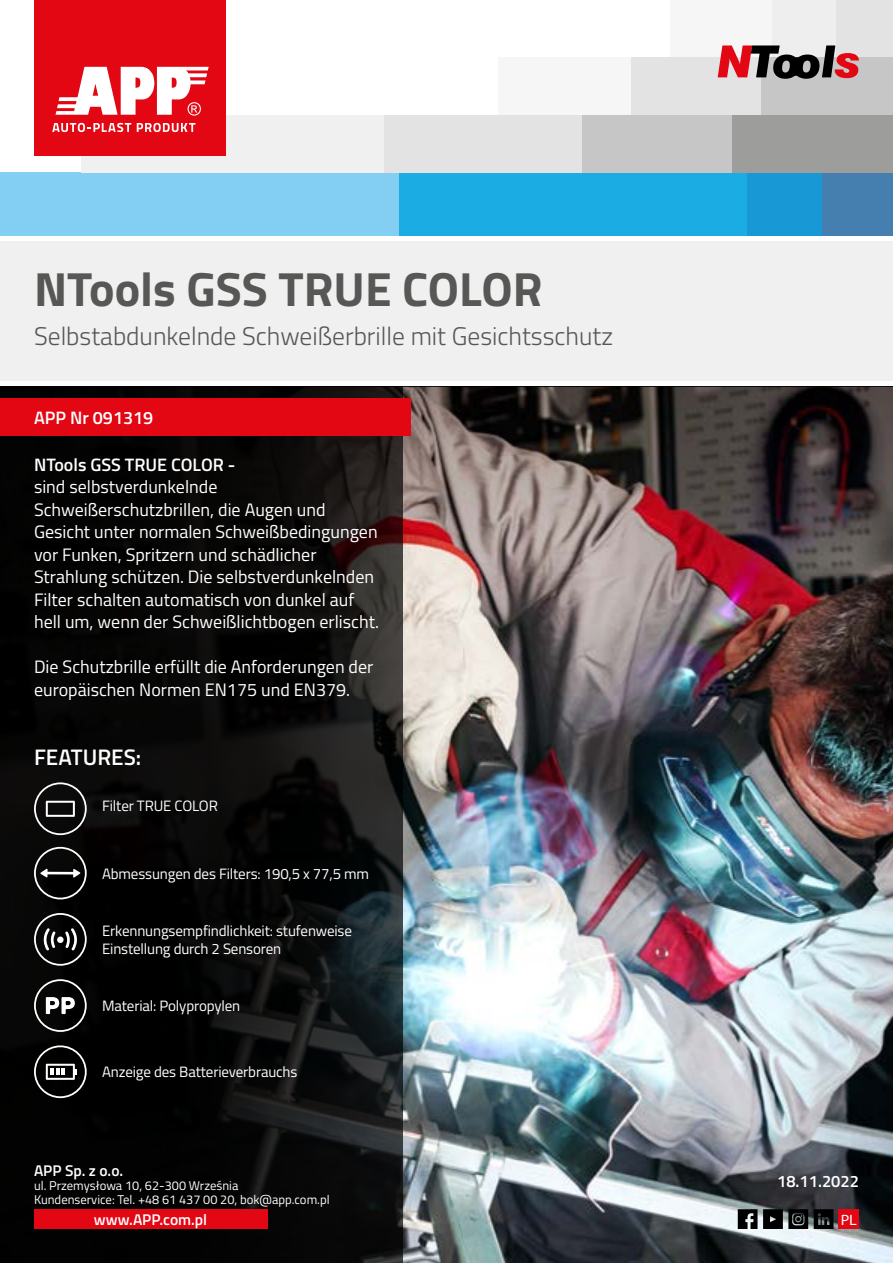
<style>
.page{position:relative;width:893px;height:1263px;background:#fff}
.page>*{position:absolute;margin:0;border:0;box-sizing:border-box;transform-origin:0 0}
.t1{font:700 48px "Titillium";color:#575756}
.t2{font:300 25.5px "Titillium";color:#575756}
.t3{font:600 22.5px "Titillium";color:#fff}
.t4{font:18px/22.5px "Titillium";color:#fff}
.t5{font:600 18px "Titillium";color:#fff}
.t6{font:600 16.5px "Titillium";color:#fff}
.t7{font:600 15.45px "Titillium";color:#fff}
.t8{font:15px/18px "Titillium";letter-spacing:-.01em;color:#fff}
.t9{font:semi-expanded 15px "Myriad Pro";color:#fff}
.t10{font:12.75px/14.1px "Titillium";color:#fff}
</style>
<div class="page">
<div style="left:727px;top:172px;width:97px;height:64px;background:#1899d6"></div>
<div style="left:398px;top:172px;width:348px;height:64px;background:#1cace4"></div>
<div style="left:0;top:172px;width:399px;height:64px;background:#83cff4"></div>
<div style="left:830px;top:0;width:63px;height:57px;background:#e3e3e3"></div>
<div style="left:746px;top:0;width:90px;height:57px;background:#eee"></div>
<div style="left:670px;top:0;width:101px;height:57px;background:#f6f6f6"></div>
<div style="left:761px;top:57px;width:132px;height:58px;background:#c6c6c6"></div>
<div style="left:629px;top:57px;width:132px;height:58px;background:#e3e3e3"></div>
<div style="left:499px;top:57px;width:132px;height:58px;background:#f6f6f6"></div>
<div style="left:822px;top:172px;width:71px;height:64px;background:#447faf"></div>
<div style="left:732px;top:115px;width:161px;height:57px;background:#9d9d9c"></div>
<div style="left:383px;top:115px;width:205px;height:57px;background:#e3e3e3"></div>
<div style="left:81px;top:115px;width:302px;height:57px;background:#f0f0f0"></div>
<div style="left:583px;top:115px;width:149px;height:57px;background:#c6c6c6"></div>
<div style="left:35px;top:0;width:191px;height:156px;background:#e30613"></div>
<svg style="left:52px;top:123px;width:79px;height:9px"></svg>
<svg style="left:137px;top:123px;width:58px;height:9px"></svg>
<svg style="left:55px;top:67px;width:154px;height:49px"></svg>
<img style="left:403px;top:386px;width:490px;height:877px">
<svg style="left:0;top:386px;width:403px;height:877px;background:#0b0a0a"></svg>
<div style="left:0;top:236px;width:893px;height:146px;background:#f0f0f0"></div>
<hr style="left:0;top:236px;width:893px;height:4px;background:#fff">
<div style="left:0;top:399px;width:411px;height:37px;background:#e30613"></div>
<svg style="left:718px;top:45px;width:141px;height:34px"></svg>
<svg style="left:738px;top:1209px;width:19px;height:20px"></svg>
<svg style="left:763px;top:1209px;width:45px;height:20px"></svg>
<svg style="left:814px;top:1209px;width:19px;height:20px"></svg>
<div style="left:34px;top:1209px;width:233px;height:20px;background:#e30613"></div>
<div style="left:838px;top:1209px;width:21px;height:20px;background:#e30613"></div>
<svg style="left:34px;top:782px;width:53px;height:53px;background:#323130"></svg>
<svg style="left:34px;top:847px;width:53px;height:52px;background:#2b2a2a"></svg>
<svg style="left:34px;top:913px;width:53px;height:53px;background:#313030"></svg>
<div style="left:57px;top:936px;width:7px;height:7px;background:#fff;border-radius:50%"></div>
<svg style="left:34px;top:979px;width:53px;height:53px;background:#373737"></svg>
<svg style="left:34px;top:1045px;width:53px;height:53px;background:#323231"></svg>
<h1 class="t1" style="left:34px;top:252px;width:510px">NTools GSS TRUE COLOR</h1>
<h2 class="t2" style="left:34px;top:318px;width:580px">Selbstabdunkelnde Schweißerbrille mit Gesichtsschutz</h2>
<p class="t5" style="left:34px;top:404px;width:121px">APP Nr 091319</p>
<p class="t5" style="left:34px;top:451px;width:203px">NTools GSS TRUE COLOR -</p>
<p class="t4" style="left:34px;top:475px;width:346px">sind selbstverdunkelnde Schweißerschutzbrillen, die Augen und Gesicht unter normalen Schweißbedingungen vor Funken, Spritzern und schädlicher Strahlung schützen. Die selbstverdunkelnden Filter schalten automatisch von dunkel auf hell um, wenn der Schweißlichtbogen erlischt.</p>
<p class="t4" style="left:34px;top:655px;width:341px">Die Schutzbrille erfüllt die Anforderungen der europäischen Normen EN175 und EN379.</p>
<p class="t3" style="left:34px;top:740px;width:109px">FEATURES:</p>
<p class="t8" style="left:102px;top:796px;width:117px">Filter TRUE COLOR</p>
<p class="t8" style="left:102px;top:864px;width:268px">Abmessungen des Filters: 190,5 x 77,5 mm</p>
<p class="t8" style="left:102px;top:921px;width:251px">Erkennungsempfindlichkeit: stufenweise<br>Einstellung durch 2 Sensoren</p>
<p class="t8" style="left:102px;top:996px;width:140px">Material: Polypropylen</p>
<p class="t8" style="left:102px;top:1062px;width:197px">Anzeige des Batterieverbrauchs</p>
<p class="t7" style="left:34px;top:1159px;width:91px">APP Sp. z o.o.</p>
<p class="t10" style="left:34px;top:1178px;width:297px">ul. Przemysłowa 10, 62-300 Września<br>Kundenservice: Tel. +48 61 437 00 20, bok@app.com.pl</p>
<p class="t7" style="left:94px;top:1208px;width:115px">www.APP.com.pl</p>
<p class="t9" style="left:841px;top:1210px;width:18px">PL</p>
<p class="t6" style="left:777px;top:1169px;width:83px">18.11.2022</p>
</div>
